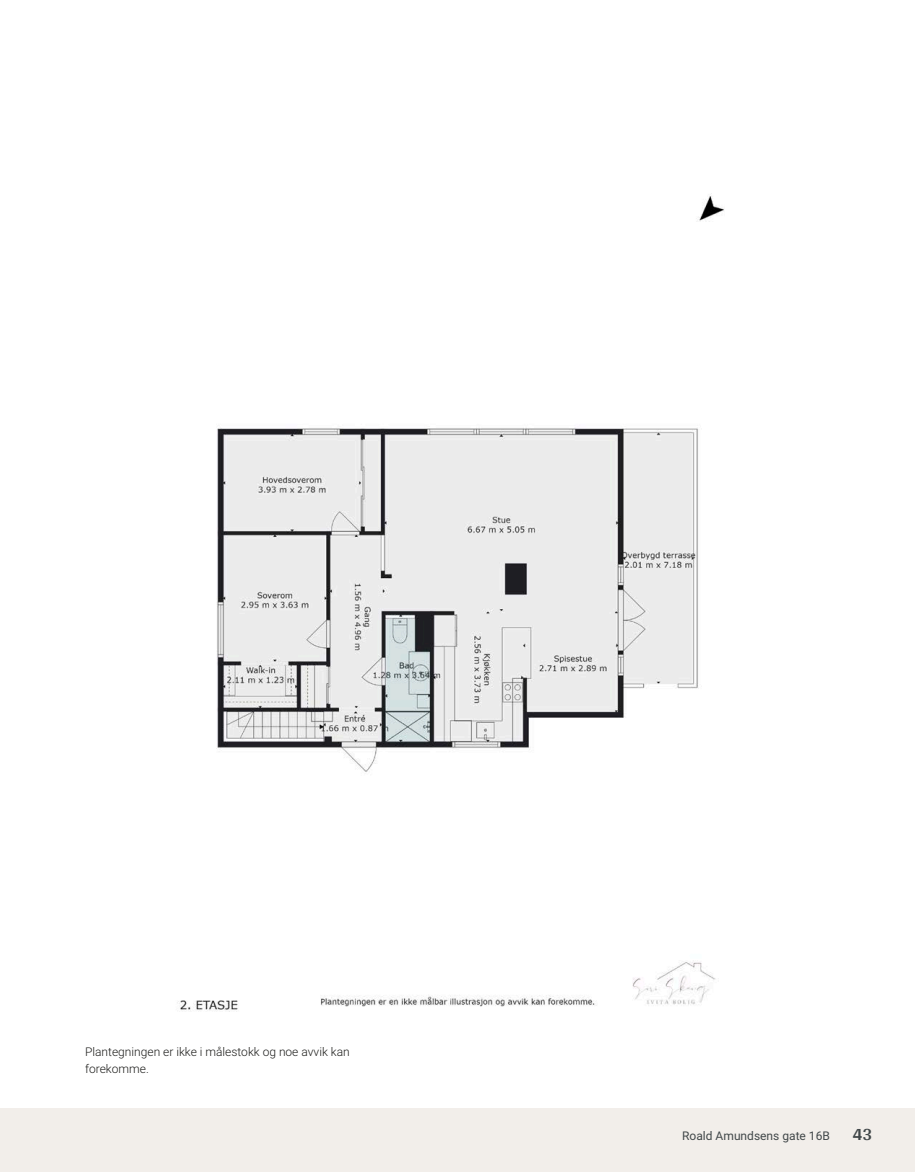
<style>
.page{position:relative;width:915px;height:1172px;background:#fff}
.page>*{position:absolute;margin:0;border:0;box-sizing:border-box;transform-origin:0 0}
.t1{font:700 18px "Arya";color:#414749}
.t2{font:300 12px/16.5px "Roboto Vitec";color:#1d1d1b}
.t3{font:12px "Roboto Vitec";color:#414749}
</style>
<div class="page">
<img style="left:177px;top:193px;width:547px;height:819px">
<div style="left:0;top:1108px;width:914px;height:64px;background:#f2eeea"></div>
<p class="t2" style="left:85px;top:1043px;width:266px">Plantegningen er ikke i målestokk og noe avvik kan forekomme.</p>
<p class="t3" style="left:682px;top:1127px;width:149px">Roald Amundsens gate 16B</p>
<h1 class="t1" style="left:852px;top:1123px;width:21px">43</h1>
</div>
